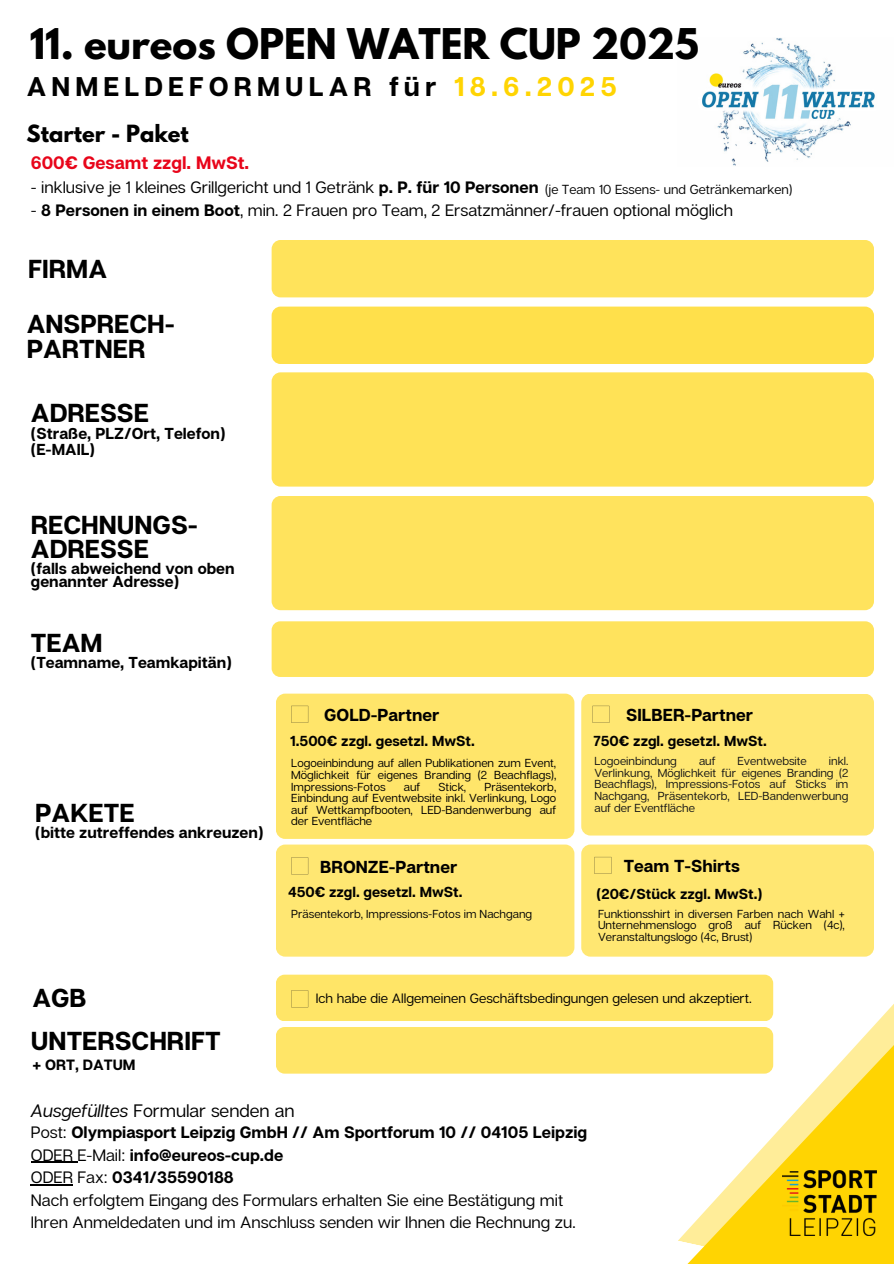
<style>
.page{position:relative;width:894px;height:1264px;background:#fff}
.page>*{position:absolute;margin:0;border:0;box-sizing:border-box;transform-origin:0 0}
.t1{font:700 37.5px "League Spartan";color:#000}
.t2{font:700 27px "Articulat CF";letter-spacing:.19em;color:#000}
.t3{font:700 25.95px/24.9px "Articulat CF";color:#000}
.t4{font:700 21px "League Spartan";color:#000}
.t5{font:18px "Articulat CF";color:#000}
.t6{font:700 18px "Articulat CF";color:#e8051a}
.t7{font:700 17.25px "Articulat CF";color:#000}
.t8{font:16.5px/22.5px "Articulat CF";color:#000}
.t9{font:700 15.9px/16.2px "Articulat CF";color:#000}
.t10{font:700 14.85px "Articulat CF";color:#000}
.t11{font:700 14.4px "Articulat CF";color:#000}
.t12{font:13.5px "Articulat CF";color:#000}
.t13{font:13.05px "Articulat CF";color:#040404}
.t14{font:11.55px/11.6px "Articulat CF";color:#000;text-align:justify}
.t15{font:11.55px/11.6px "Articulat CF";color:#161616;text-align:justify}
.t16{font:11.55px/11.6px "Articulat CF";color:#040404;text-align:justify}
.s1{color:#ffd402}
.s2{font-weight:700}
.s3{font-style:italic}
</style>
<div class="page">
<svg style="left:632px;top:788px;width:261px;height:475px"></svg>
<img style="left:782px;top:1170px;width:94px;height:65px">
<div style="left:271px;top:240px;width:602px;height:57px;background:#ffe35b;border-radius:9px"></div>
<div style="left:271px;top:306px;width:602px;height:58px;background:#ffe04b;border-radius:9px"></div>
<div style="left:271px;top:372px;width:602px;height:114px;background:#ffe256;border-radius:9px"></div>
<div style="left:271px;top:496px;width:602px;height:114px;background:#ffe35d;border-radius:9px"></div>
<div style="left:271px;top:621px;width:602px;height:56px;background:#ffe35d;border-radius:9px"></div>
<div style="left:276px;top:693px;width:298px;height:146px;background:#ffe56a;border-radius:9px"></div>
<div style="left:581px;top:693px;width:292px;height:142px;background:#ffe772;border-radius:9px"></div>
<div style="left:276px;top:844px;width:298px;height:112px;background:#ffe772;border-radius:9px"></div>
<div style="left:581px;top:844px;width:292px;height:112px;background:#ffe772;border-radius:9px"></div>
<div style="left:276px;top:974px;width:497px;height:47px;background:#ffe567;border-radius:9px"></div>
<div style="left:276px;top:1027px;width:497px;height:46px;background:#ffe567;border-radius:9px"></div>
<svg style="left:291px;top:705px;width:17px;height:17px"></svg>
<svg style="left:592px;top:705px;width:17px;height:17px"></svg>
<svg style="left:291px;top:990px;width:17px;height:17px"></svg>
<img style="left:702px;top:38px;width:173px;height:128px">
<hr style="left:31px;top:1161px;width:46px;height:1px;background:#000">
<hr style="left:31px;top:1184px;width:42px;height:1px;background:#000">
<svg style="left:291px;top:857px;width:17px;height:17px"></svg>
<svg style="left:594px;top:857px;width:17px;height:16px"></svg>
<h1 class="t1" style="left:30px;top:26px;width:670px">11. eureos OPEN WATER CUP 2025</h1>
<h2 class="t2" style="left:27px;top:69px;width:591px">ANMELDEFORMULAR für <span class="s1">18.6.2025</span></h2>
<p class="t4" style="left:27px;top:123px;width:164px">Starter - Paket</p>
<p class="t6" style="left:31px;top:152px;width:220px">600€ Gesamt zzgl. MwSt.</p>
<p class="t8" style="left:31px;top:175px;width:509px">- inklusive je 1 kleines Grillgericht und 1 Getränk <span class="s2">p. P. für 10 Personen</span></p>
<p class="t8" style="left:31px;top:198px;width:703px">- <span class="s2">8 Personen in einem Boot</span>, min. 2 Frauen pro Team, 2 Ersatzmänner/-frauen optional möglich</p>
<p class="t13" style="left:545px;top:181px;width:249px">(je Team 10 Essens- und Getränkemarken)</p>
<h3 class="t3" style="left:28px;top:255px;width:80px">FIRMA</h3>
<h3 class="t3" style="left:27px;top:311px;width:149px">ANSPRECH-<br>PARTNER</h3>
<h3 class="t3" style="left:31px;top:399px;width:119px">ADRESSE</h3>
<p class="t9" style="left:31px;top:425px;width:196px">(Straße, PLZ/Ort, Telefon) (E-MAIL)</p>
<h3 class="t3" style="left:31px;top:512px;width:168px;line-height:23.7px">RECHNUNGS-<br>ADRESSE</h3>
<p class="t9" style="left:31px;top:560px;width:205px;line-height:13.5px">(falls abweichend von oben genannter Adresse)</p>
<h3 class="t3" style="left:31px;top:629px;width:73px">TEAM</h3>
<p class="t9" style="left:31px;top:653px;width:202px">(Teamname, Teamkapitän)</p>
<h3 class="t3" style="left:35px;top:800px;width:101px">PAKETE</h3>
<p class="t9" style="left:35px;top:824px;width:230px">(bitte zutreffendes ankreuzen)</p>
<h3 class="t3" style="left:32px;top:984px;width:56px">AGB</h3>
<h3 class="t3" style="left:31px;top:1027px;width:191px">UNTERSCHRIFT</h3>
<p class="t10" style="left:32px;top:1055px;width:105px">+ ORT, DATUM</p>
<p class="t7" style="left:324px;top:704px;width:117px">GOLD-Partner</p>
<p class="t7" style="left:626px;top:704px;width:128px">SILBER-Partner</p>
<p class="t11" style="left:290px;top:732px;width:186px">1.500€ zzgl. gesetzl. MwSt.</p>
<p class="t14" style="left:291px;top:757px;width:266px">Logoeinbindung auf allen Publikationen zum Event, Möglichkeit für eigenes Branding (2 Beachflags), Impressions-Fotos</p>
<p class="t14" style="left:404px;top:780px;width:18px">auf</p>
<p class="t14" style="left:438px;top:780px;width:29px">Stick,</p>
<p class="t14" style="left:291px;top:780px;width:266px;text-indent:193px">Präsentekorb, Einbindung auf Eventwebsite inkl. Verlinkung, Logo auf Wettkampfbooten, LED-Bandenwerbung auf der Eventfläche</p>
<p class="t11" style="left:593px;top:732px;width:175px">750€ zzgl. gesetzl. MwSt.</p>
<p class="t15" style="left:594px;top:755px;width:84px">Logoeinbindung</p>
<p class="t15" style="left:698px;top:755px;width:18px">auf</p>
<p class="t15" style="left:737px;top:755px;width:71px">Eventwebsite</p>
<p class="t15" style="left:594px;top:755px;width:255px;text-indent:234px">inkl.<br>Verlinkung, Möglichkeit für eigenes Branding (2<br>Beachflags), Impressions-Fotos auf Sticks im Nachgang, Präsentekorb, LED-Bandenwerbung auf der Eventfläche</p>
<p class="t7" style="left:320px;top:856px;width:139px">BRONZE-Partner</p>
<p class="t7" style="left:623px;top:855px;width:118px">Team T-Shirts</p>
<p class="t11" style="left:288px;top:882px;width:176px">450€ zzgl. gesetzl. MwSt.</p>
<p class="t16" style="left:291px;top:907px;width:242px">Präsentekorb, Impressions-Fotos im Nachgang</p>
<p class="t16" style="left:598px;top:907px;width:248px">Funktionsshirt in diversen Farben nach Wahl + Unternehmenslogo groß auf Rücken (4c), Veranstaltungslogo (4c, Brust)</p>
<p class="t11" style="left:596px;top:885px;width:167px">(20€/Stück zzgl. MwSt.)</p>
<p class="t12" style="left:315px;top:989px;width:437px">Ich habe die Allgemeinen Geschäftsbedingungen gelesen und akzeptiert.</p>
<p class="t5" style="left:31px;top:1099px;width:265px"><span class="s3">Ausgefülltes</span> Formular senden an</p>
<p class="t8" style="left:31px;top:1120px;width:557px">Post: <span class="s2">Olympiasport Leipzig GmbH // Am Sportforum 10 // 04105 Leipzig </span>ODER E-Mail: <span class="s2">info@eureos-cup.de<br></span>ODER Fax: <span class="s2">0341/35590188<br></span>Nach erfolgtem Eingang des Formulars erhalten Sie eine Bestätigung mit Ihren Anmeldedaten und im Anschluss senden wir Ihnen die Rechnung zu.</p>
</div>
